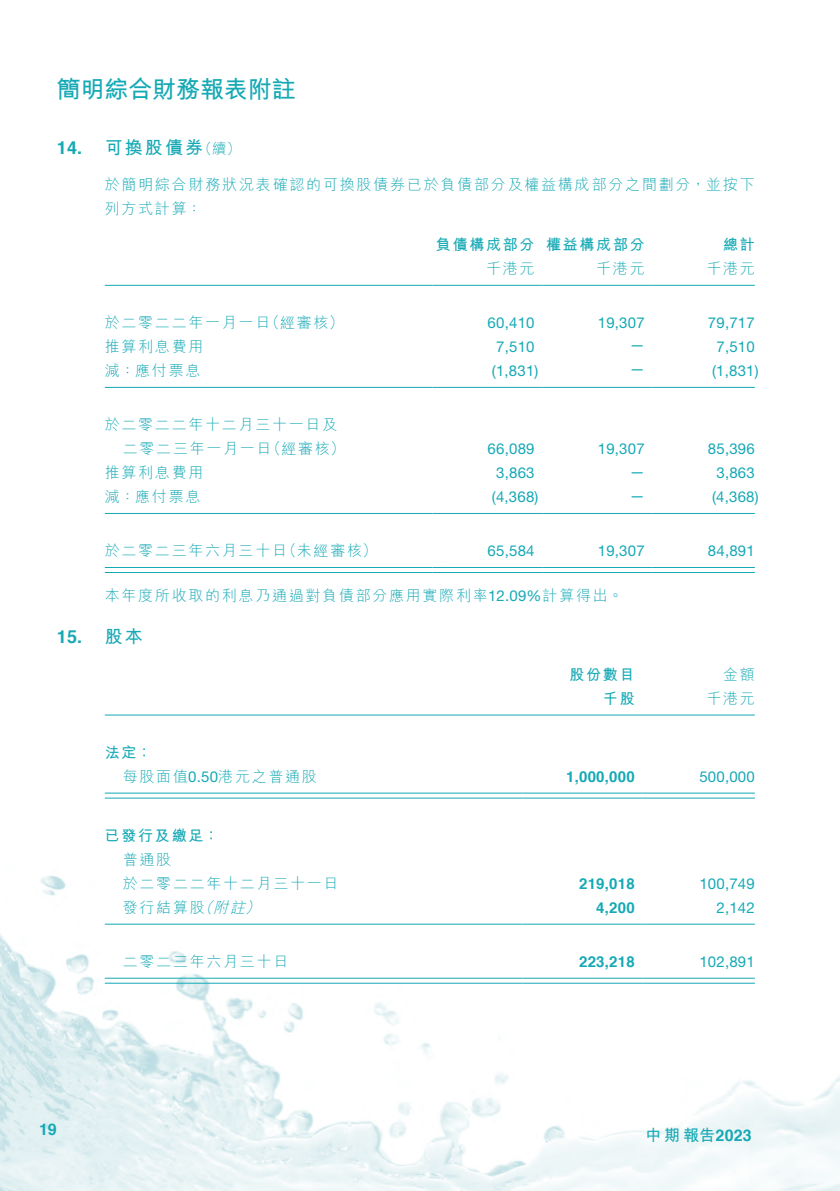
<style>
.page{position:relative;width:840px;height:1191px;background:#fff}
.page>*{position:absolute;margin:0;border:0;box-sizing:border-box;transform-origin:0 0}
.t1{font:700 24px "M Hei HK";letter-spacing:-.005em;color:#15a9b5}
._03_H1{font:700 18px "M Hei HK";letter-spacing:.115em;color:#15a9b5}
._03_H1-2{font:700 18px "Helvetica";color:#15a9b5}
.t2{font:700 16px "M Hei HK";color:#15a9b5}
.t3{font:700 16px "Helvetica";color:#15a9b5}
._15_Table_Stub{font:300 15px/24px "M Hei HK";letter-spacing:.115em;color:#15a9b5}
._01_Body_Text{font:15px "Helvetica Neue LT Std";letter-spacing:.015em;color:#15a9b5}
._12___P2{font:300 15px/24px "M Hei HK";letter-spacing:.12em;color:#15a9b5}
._01_Body_Text-2{font:700 15px "Helvetica";letter-spacing:.015em;color:#15a9b5}
._01_Body_Text-3{font:700 15px "M Hei HK";letter-spacing:.115em;color:#15a9b5}
._01_Body_Text-4{font:300 15px "M Hei HK";letter-spacing:.115em;color:#15a9b5}
._15_Table_Stub-2{font:700 15px "M Hei HK";letter-spacing:.115em;color:#15a9b5}
.s1{font-family:"Helvetica"}
.s2{font-weight:300;font-size:14.4px}
.s3{font-family:"Helvetica Neue LT Std";font-weight:400}
.s4{font-family:"M Hei HK"}
.s5{font-style:italic}
</style>
<div class="page">
<img style="left:0;top:714px;width:839px;height:477px">
<hr style="left:105px;top:285px;width:327px;height:1px;background:#15a9b5">
<hr style="left:432px;top:285px;width:110px;height:1px;background:#15a9b5">
<hr style="left:542px;top:285px;width:110px;height:1px;background:#15a9b5">
<hr style="left:652px;top:285px;width:102px;height:1px;background:#15a9b5">
<hr style="left:105px;top:387px;width:327px;height:1px;background:#15a9b5">
<hr style="left:432px;top:387px;width:110px;height:1px;background:#15a9b5">
<hr style="left:542px;top:387px;width:110px;height:1px;background:#15a9b5">
<hr style="left:652px;top:387px;width:102px;height:1px;background:#15a9b5">
<hr style="left:105px;top:513px;width:327px;height:1px;background:#15a9b5">
<hr style="left:432px;top:513px;width:110px;height:1px;background:#15a9b5">
<hr style="left:542px;top:513px;width:110px;height:1px;background:#15a9b5">
<hr style="left:652px;top:513px;width:102px;height:1px;background:#15a9b5">
<hr style="left:105px;top:567px;width:327px;height:1px;background:#15a9b5">
<hr style="left:105px;top:572px;width:327px;height:1px;background:#15a9b5">
<hr style="left:432px;top:567px;width:110px;height:1px;background:#15a9b5">
<hr style="left:432px;top:572px;width:110px;height:1px;background:#15a9b5">
<hr style="left:542px;top:567px;width:110px;height:1px;background:#15a9b5">
<hr style="left:542px;top:572px;width:110px;height:1px;background:#15a9b5">
<hr style="left:652px;top:567px;width:102px;height:1px;background:#15a9b5">
<hr style="left:652px;top:572px;width:102px;height:1px;background:#15a9b5">
<hr style="left:105px;top:714px;width:417px;height:1px;background:#15a9b5">
<hr style="left:522px;top:714px;width:120px;height:1px;background:#15a9b5">
<hr style="left:642px;top:714px;width:112px;height:1px;background:#15a9b5">
<hr style="left:105px;top:792px;width:417px;height:1px;background:#15a9b5">
<hr style="left:105px;top:797px;width:417px;height:1px;background:#15a9b5">
<hr style="left:522px;top:792px;width:120px;height:1px;background:#15a9b5">
<hr style="left:522px;top:797px;width:120px;height:1px;background:#15a9b5">
<hr style="left:642px;top:792px;width:112px;height:1px;background:#15a9b5">
<hr style="left:642px;top:797px;width:112px;height:1px;background:#15a9b5">
<hr style="left:105px;top:923px;width:417px;height:1px;background:#15a9b5">
<hr style="left:522px;top:923px;width:120px;height:1px;background:#15a9b5">
<hr style="left:642px;top:923px;width:112px;height:1px;background:#15a9b5">
<hr style="left:105px;top:977px;width:417px;height:1px;background:#15a9b5">
<hr style="left:105px;top:982px;width:417px;height:1px;background:#15a9b5">
<hr style="left:522px;top:977px;width:120px;height:1px;background:#15a9b5">
<hr style="left:522px;top:982px;width:120px;height:1px;background:#15a9b5">
<hr style="left:642px;top:977px;width:112px;height:1px;background:#15a9b5">
<hr style="left:642px;top:982px;width:112px;height:1px;background:#15a9b5">
<h1 class="t1" style="left:57px;top:72px;width:240px">簡明綜合財務報表附註</h1>
<p class="_03_H1" style="left:57px;top:134px;width:185px"><span class="s1">14.</span> 可換股債券<span class="s2">（續）</span></p>
<p class="_12___P2" style="left:105px;top:172px;width:651px">於簡明綜合財務狀況表確認的可換股債券已於負債部分及權益構成部分之間劃分，並按下列方式計算：</p>
<p class="_01_Body_Text-3" style="left:435px;top:233px;width:100px">負債構成部分</p>
<p class="_01_Body_Text-3" style="left:545px;top:233px;width:100px">權益構成部分</p>
<p class="_01_Body_Text-3" style="left:722px;top:233px;width:33px">總計</p>
<p class="_01_Body_Text-4" style="left:486px;top:261px;width:50px">千港元</p>
<p class="_01_Body_Text-4" style="left:596px;top:261px;width:50px">千港元</p>
<p class="_01_Body_Text-4" style="left:706px;top:261px;width:50px">千港元</p>
<p class="_15_Table_Stub" style="left:105px;top:310px;width:240px">於二零二二年一月一日（經審核）</p>
<p class="_01_Body_Text" style="left:487px;top:314px;width:48px">60,410</p>
<p class="_01_Body_Text" style="left:597px;top:314px;width:48px">19,307</p>
<p class="_01_Body_Text" style="left:707px;top:314px;width:48px">79,717</p>
<p class="_15_Table_Stub" style="left:105px;top:334px;width:100px">推算利息費用</p>
<p class="_01_Body_Text" style="left:496px;top:338px;width:40px">7,510</p>
<p class="_01_Body_Text" style="left:629px;top:336px;width:16px">—</p>
<p class="_01_Body_Text" style="left:716px;top:338px;width:40px">7,510</p>
<p class="_15_Table_Stub" style="left:105px;top:358px;width:97px">減：應付票息</p>
<p class="_01_Body_Text" style="left:491px;top:362px;width:48px">(1,831)</p>
<p class="_01_Body_Text" style="left:629px;top:360px;width:16px">—</p>
<p class="_01_Body_Text" style="left:711px;top:362px;width:48px">(1,831)</p>
<p class="_15_Table_Stub" style="left:123px;top:412px;width:224px;text-indent:-18px">於二零二二年十二月三十一日及二零二三年一月一日（經審核）</p>
<p class="_01_Body_Text" style="left:487px;top:440px;width:48px">66,089</p>
<p class="_01_Body_Text" style="left:597px;top:440px;width:48px">19,307</p>
<p class="_01_Body_Text" style="left:707px;top:440px;width:48px">85,396</p>
<p class="_15_Table_Stub" style="left:105px;top:460px;width:100px">推算利息費用</p>
<p class="_01_Body_Text" style="left:496px;top:464px;width:40px">3,863</p>
<p class="_01_Body_Text" style="left:629px;top:462px;width:16px">—</p>
<p class="_01_Body_Text" style="left:716px;top:464px;width:40px">3,863</p>
<p class="_15_Table_Stub" style="left:105px;top:484px;width:97px">減：應付票息</p>
<p class="_01_Body_Text" style="left:491px;top:488px;width:48px">(4,368)</p>
<p class="_01_Body_Text" style="left:629px;top:486px;width:16px">—</p>
<p class="_01_Body_Text" style="left:711px;top:488px;width:48px">(4,368)</p>
<p class="_15_Table_Stub" style="left:105px;top:538px;width:274px">於二零二三年六月三十日（未經審核）</p>
<p class="_01_Body_Text" style="left:487px;top:542px;width:48px">65,584</p>
<p class="_01_Body_Text" style="left:597px;top:542px;width:48px">19,307</p>
<p class="_01_Body_Text" style="left:707px;top:542px;width:48px">84,891</p>
<p class="_12___P2" style="left:105px;top:583px;width:519px">本年度所收取的利息乃通過對負債部分應用實際利率<span class="s3">12.09%</span>計算得出。</p>
<p class="_03_H1-2" style="left:57px;top:622px;width:88px">15. <span class="s4">股本</span></p>
<p class="_01_Body_Text-3" style="left:569px;top:663px;width:67px">股份數目</p>
<p class="_01_Body_Text-4" style="left:722px;top:666px;width:33px">金額</p>
<p class="_01_Body_Text-3" style="left:602px;top:687px;width:33px">千股</p>
<p class="_01_Body_Text-4" style="left:706px;top:690px;width:50px">千港元</p>
<p class="_15_Table_Stub-2" style="left:105px;top:741px;width:48px">法定：</p>
<p class="_15_Table_Stub" style="left:123px;top:764px;width:195px">每股面值<span class="s3">0.50</span>港元之普通股</p>
<p class="_01_Body_Text-2" style="left:566px;top:764px;width:70px">1,000,000</p>
<p class="_01_Body_Text" style="left:699px;top:767px;width:57px">500,000</p>
<p class="_15_Table_Stub-2" style="left:105px;top:824px;width:115px">已發行及繳足：</p>
<p class="_15_Table_Stub" style="left:123px;top:847px;width:50px">普通股</p>
<p class="_15_Table_Stub" style="left:123px;top:871px;width:217px">於二零二二年十二月三十一日</p>
<p class="_01_Body_Text-2" style="left:579px;top:871px;width:57px">219,018</p>
<p class="_01_Body_Text" style="left:699px;top:874px;width:57px">100,749</p>
<p class="_15_Table_Stub" style="left:123px;top:895px;width:142px">發行結算股<span class="s5">（附註）</span></p>
<p class="_01_Body_Text-2" style="left:596px;top:895px;width:40px">4,200</p>
<p class="_01_Body_Text" style="left:716px;top:898px;width:40px">2,142</p>
<p class="_15_Table_Stub" style="left:123px;top:949px;width:167px">二零二三年六月三十日</p>
<p class="_01_Body_Text-2" style="left:579px;top:949px;width:57px">223,218</p>
<p class="_01_Body_Text" style="left:699px;top:952px;width:57px">102,891</p>
<p class="t3" style="left:39px;top:1116px;width:19px">19</p>
<p class="t2" style="left:645px;top:1123px;width:108px">中期報告<span class="s1">2023</span></p>
</div>
